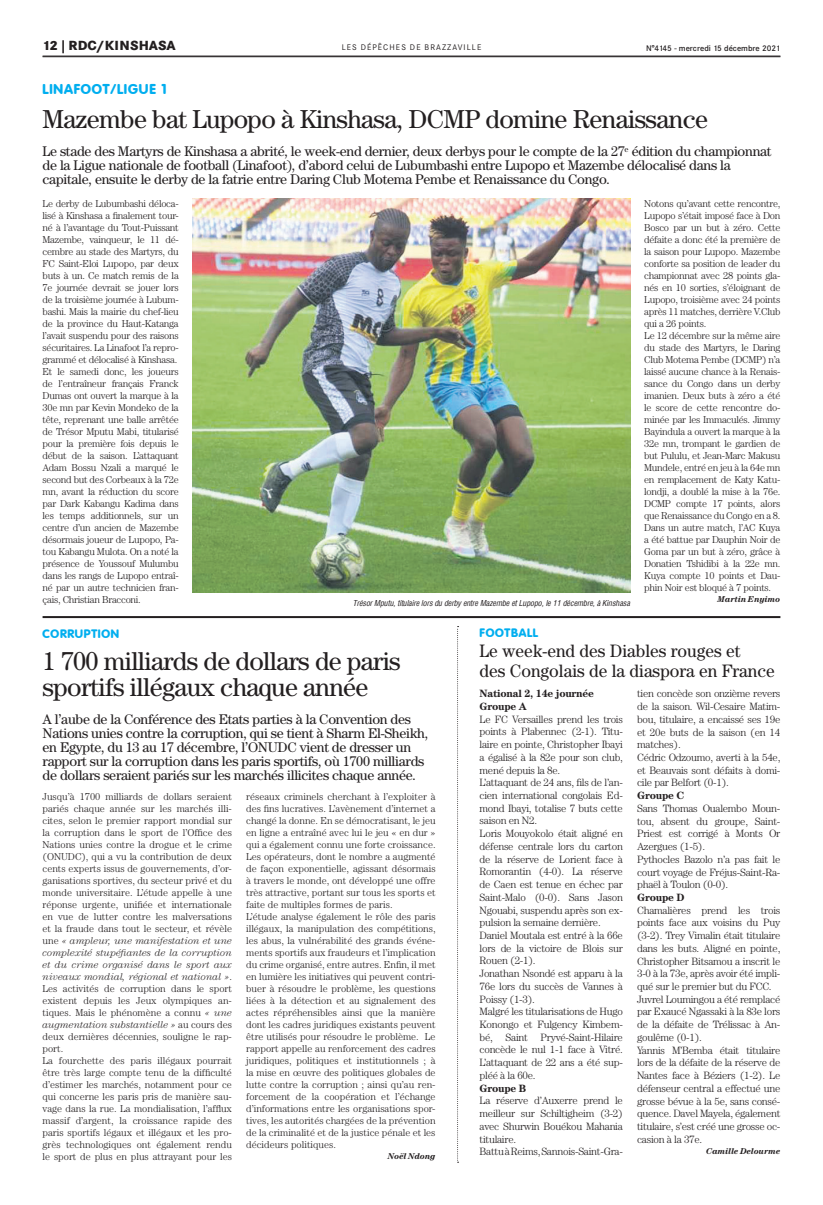
<style>
.page{position:relative;width:823px;height:1205px;background:#fff}
.page>*{position:absolute;margin:0;border:0;box-sizing:border-box;transform-origin:0 0}
.t1{font:26px/26px "Century";letter-spacing:-.025em;color:#231f20}
.t2{font:18px/20px "Century";color:#231f20;scale:.96 1}
.t3{font:14px/14px "Century";letter-spacing:-.02em;color:#231f20}
.t4{font:800 14px "Corporate Rounded";letter-spacing:.06em;color:#00aeef}
.t5{font:800 13px "Corporate SBQ";letter-spacing:.005em;color:#231f20}
.t6{font:800 12px "Corporate Rounded";letter-spacing:.06em;color:#00aeef}
.t7{font:300 10.6px/12.7px "Century";letter-spacing:-.025em;color:#231f20}
.t8{font:700 10.6px/12.7px "Century";letter-spacing:-.025em;color:#231f20}
.t9{font:300 10px/12px "Century";color:#231f20}
.t10{font:300 10px/12px "Century";letter-spacing:-.025em;color:#231f20}
.t11{font:italic 700 8.5px "Century";color:#231f20}
.t12{font:italic 8px "Corporate Condensed";color:#231f20}
.t13{font:500 8px "Corporate SBQ";color:#231f20}
.t14{font:8px "Corporate SBQ";letter-spacing:.135em;color:#231f20}
.s1{font-style:italic}
</style>
<div class="page">
<hr style="left:43px;top:56px;width:737px;height:1px;background:#231f20">
<img style="left:193px;top:199px;width:436px;height:393px">
<hr style="left:43px;top:616px;width:737px;height:2px;background:#231f20">
<svg style="left:457px;top:626px;width:1px;height:536px"></svg>
<h3 class="t5" style="left:43px;top:38px;width:135px">12 | RDC/KINSHASA</h3>
<p class="t14" style="left:341px;top:43px;width:141px">LES DÉPÊCHES DE BRAZZAVILLE</p>
<p class="t13" style="left:645px;top:43px;width:136px">N°4145 - mercredi 15 décembre 2021</p>
<h3 class="t4" style="left:43px;top:81px;width:125px">LINAFOOT/LIGUE 1</h3>
<h1 class="t1" style="left:43px;top:106px;width:666px">Mazembe bat Lupopo à Kinshasa, DCMP domine Renaissance</h1>
<p class="t3" style="left:43px;top:144px;width:730px">Le stade des Martyrs de Kinshasa a abrité, le week-end dernier, deux derbys pour le compte de la 27<sup>e</sup> édition du championnat de la Ligue nationale de football (Linafoot), d’abord celui de Lubumbashi entre Lupopo et Mazembe délocalisé dans la capitale, ensuite le derby de la fatrie entre Daring Club Motema Pembe et Renaissance du Congo.</p>
<p class="t10" style="left:43px;top:197px;width:138px">Le derby de Lubumbashi déloca&shy;lisé à Kinshasa a finalement tour&shy;né à l’avantage du Tout-Puissant<br>Mazembe, vainqueur, le 11 dé&shy;cembre au stade des Martyrs, du<br>FC Saint-Eloi Lupopo, par deux buts à un. Ce match remis de la<br>7e journée devrait se jouer lors de la troisième journée à Lubum&shy;bashi. Mais la mairie du chef-lieu de la province du Haut-Katanga l’avait suspendu pour des raisons sécuritaires. La Linafoot l’a repro&shy;grammé et délocalisé à Kinshasa.<br>Et le samedi donc, les joueurs de l’entraîneur français Franck<br>Dumas ont ouvert la marque à la<br>30e mn par Kevin Mondeko de la tête, reprenant une balle arrêtée de Trésor Mputu Mabi, titularisé pour la première fois depuis le début de la saison. L’attaquant<br>Adam Bossu Nzali a marqué le second but des Corbeaux à la 72e mn, avant la réduction du score par Dark Kabangu Kadima dans les temps additionnels, sur un centre d’un ancien de Mazembe désormais joueur de Lupopo, Pa&shy;tou Kabangu Mulota. On a noté la présence de Youssouf Mulumbu dans les rangs de Lupopo entraî&shy;né par un autre technicien fran&shy;çais, Christian Bracconi.</p>
<p class="t10" style="left:643px;top:197px;width:138px">Notons qu’avant cette rencontre,<br>Lupopo s’était imposé face à Don<br>Bosco par un but à zéro. Cette défaite a donc été la première de la saison pour Lupopo. Mazembe conforte sa position de leader du championnat avec 28 points gla&shy;nés en 10 sorties, s’éloignant de<br>Lupopo, troisième avec 24 points après 11 matches, derrière V.Club qui a 26 points.<br>Le 12 décembre sur la même aire du stade des Martyrs, le Daring<br>Club Motema Pembe (DCMP) n’a laissé aucune chance à la Renais&shy;sance du Congo dans un derby imanien. Deux buts à zéro a été le score de cette rencontre do&shy;minée par les Immaculés. Jimmy<br>Bayindula a ouvert la marque à la<br>32e mn, trompant le gardien de but Pululu, et Jean-Marc Makusu<br>Mundele, entré en jeu à la 64e mn en remplacement de Katy Katu&shy;londji, a doublé la mise à la 76e.<br>DCMP compte 17 points, alors que Renaissance du Congo en a 8.<br>Dans un autre match, l’AC Kuya a été battue par Dauphin Noir de<br>Goma par un but à zéro, grâce à<br>Donatien Tshidibi à la 22e mn.<br>Kuya compte 10 points et Dau&shy;phin Noir est bloqué à 7 points.</p>
<p class="t11" style="left:717px;top:594px;width:64px">Martin Enyimo</p>
<p class="t12" style="left:352px;top:598px;width:278px">Trésor Mputu, titulaire lors du derby entre Mazembe et Lupopo, le 11 décembre, à Kinshasa</p>
<p class="t6" style="left:43px;top:626px;width:78px">CORRUPTION</p>
<h1 class="t1" style="left:43px;top:647px;width:359px">1 700 milliards de dollars de paris sportifs illégaux chaque année</h1>
<p class="t3" style="left:43px;top:712px;width:387px">A l’aube de la Conférence des Etats parties à la Convention des Nations unies contre la corruption, qui se tient à Sharm El-Sheikh, en Egypte, du 13 au 17 décembre, l’ONUDC vient de dresser un rapport sur la corruption dans les paris sportifs, où 1700 milliards de dollars seraient pariés sur les marchés illicites chaque année.</p>
<p class="t9" style="left:43px;top:791px;width:191px">Jusqu’à 1700 milliards de dollars seraient pariés chaque année sur les marchés illi&shy;cites, selon le premier rapport mondial sur la corruption dans le sport de l’Office des Nations unies contre la drogue et le crime (ONUDC), qui a vu la contribution de deux cents experts issus de gouvernements, d’or&shy;ganisations sportives, du secteur privé et du monde universitaire. L’étude appelle à une réponse urgente, unifiée et internationale en vue de lutter contre les malversations et la fraude dans tout le secteur, et révèle une <span class="s1">« ampleur, une manifestation et une complexité stupéfiantes de la corruption et du crime organisé dans le sport aux niveaux mondial, régional et national »</span>.<br>Les activités de corruption dans le sport existent depuis les Jeux olympiques an&shy;tiques. Mais le phénomène a connu <span class="s1">« une augmentation substantielle »</span> au cours des deux dernières décennies, souligne le rap&shy;port.<br>La fourchette des paris illégaux pourrait être très large compte tenu de la difficulté d’estimer les marchés, notamment pour ce qui concerne les paris pris de manière sau&shy;vage dans la rue. La mondialisation, l’afflux massif d’argent, la croissance rapide des paris sportifs légaux et illégaux et les pro&shy;grès technologiques ont également rendu le sport de plus en plus attrayant pour les</p>
<p class="t9" style="left:246px;top:791px;width:191px">réseaux criminels cherchant à l’exploiter à des fins lucratives. L’avènement d’internet a changé la donne. En se démocratisant, le jeu en ligne a entraîné avec lui le jeu « en dur » qui a également connu une forte croissance.<br>Les opérateurs, dont le nombre a augmenté de façon exponentielle, agissant désormais à travers le monde, ont développé une offre très attractive, portant sur tous les sports et faite de multiples formes de paris.<br>L’étude analyse également le rôle des paris illégaux, la manipulation des compétitions, les abus, la vulnérabilité des grands événe&shy;ments sportifs aux fraudeurs et l’implication du crime organisé, entre autres. Enfin, il met en lumière les initiatives qui peuvent contri&shy;buer à résoudre le problème, les questions liées à la détection et au signalement des actes répréhensibles ainsi que la manière dont les cadres juridiques existants peuvent être utilisés pour résoudre le problème. Le rapport appelle au renforcement des cadres juridiques, politiques et institutionnels ; à la mise en œuvre des politiques globales de lutte contre la corruption ; ainsi qu’au ren&shy;forcement de la coopération et l’échange d’informations entre les organisations spor&shy;tives, les autorités chargées de la prévention de la criminalité et de la justice pénale et les décideurs politiques.</p>
<p class="t11" style="left:388px;top:1151px;width:49px">Noël Ndong</p>
<p class="t6" style="left:479px;top:626px;width:60px">FOOTBALL</p>
<h2 class="t2" style="left:479px;top:641px;width:309px">Le week-end des Diables rouges et<br>des Congolais de la diaspora en France</h2>
<p class="t8" style="left:479px;top:687px;width:116px">National 2, 14e journée<br>Groupe A</p>
<p class="t7" style="left:479px;top:712px;width:145px">Le FC Versailles prend les trois points à Plabennec (2-1). Titu&shy;laire en pointe, Christopher Ibayi a égalisé à la 82e pour son club, mené depuis la 8e.<br>L’attaquant de 24 ans, fils de l’an&shy;cien international congolais Ed&shy;mond Ibayi, totalise 7 buts cette saison en N2.<br>Loris Mouyokolo était aligné en défense centrale lors du carton de la réserve de Lorient face à<br>Romorantin (4-0). La réserve de Caen est tenue en échec par<br>Saint-Malo (0-0). Sans Jason<br>Ngouabi, suspendu après son ex&shy;pulsion la semaine dernière.<br>Daniel Moutala est entré à la 66e lors de la victoire de Blois sur<br>Rouen (2-1).<br>Jonathan Nsondé est apparu à la<br>76e lors du succès de Vannes à<br>Poissy (1-3).<br>Malgré les titularisations de Hugo<br>Konongo et Fulgency Kimbem&shy;bé, Saint Pryvé-Saint-Hilaire concède le nul 1-1 face à Vitré.<br>L’attaquant de 22 ans a été sup&shy;pléé à la 60e.</p>
<p class="t8" style="left:479px;top:1081px;width:48px">Groupe B</p>
<p class="t7" style="left:479px;top:1094px;width:145px">La réserve d’Auxerre prend le meilleur sur Schiltigheim (3-2) avec Shurwin Bouékou Mahania titulaire.<br>Battu à Reims, Sannois-Saint-Gra-</p>
<p class="t7" style="left:636px;top:687px;width:145px">tien concède son onzième revers de la saison. Wil-Cesaire Matim&shy;bou, titulaire, a encaissé ses 19e et 20e buts de la saison (en 14 matches).<br>Cédric Odzoumo, averti à la 54e, et Beauvais sont défaits à domi&shy;cile par Belfort (0-1).</p>
<p class="t8" style="left:636px;top:789px;width:49px">Groupe C</p>
<p class="t7" style="left:636px;top:802px;width:145px">Sans Thomas Oualembo Moun&shy;tou, absent du groupe, Saint-<br>Priest est corrigé à Monts Or<br>Azergues (1-5).<br>Pythocles Bazolo n’a pas fait le court voyage de Fréjus-Saint-Ra&shy;phaël à Toulon (0-0).</p>
<p class="t8" style="left:636px;top:891px;width:49px">Groupe D</p>
<p class="t7" style="left:636px;top:903px;width:145px">Chamalières prend les trois points face aux voisins du Puy (3-2). Trey Vimalin était titulaire dans les buts. Aligné en pointe,<br>Christopher Bitsamou a inscrit le<br>3-0 à la 73e, après avoir été impli&shy;qué sur le premier but du FCC.<br>Juvrel Loumingou a été remplacé par Exaucé Ngassaki à la 83e lors de la défaite de Trélissac à An&shy;goulême (0-1).<br>Yannis M’Bemba était titulaire lors de la défaite de la réserve de<br>Nantes face à Béziers (1-2). Le défenseur central a effectué une grosse bévue à la 5e, sans consé&shy;quence. Davel Mayela, également titulaire, s’est créé une grosse oc&shy;casion à la 37e.</p>
<p class="t11" style="left:705px;top:1146px;width:76px">Camille Delourme</p>
</div>
